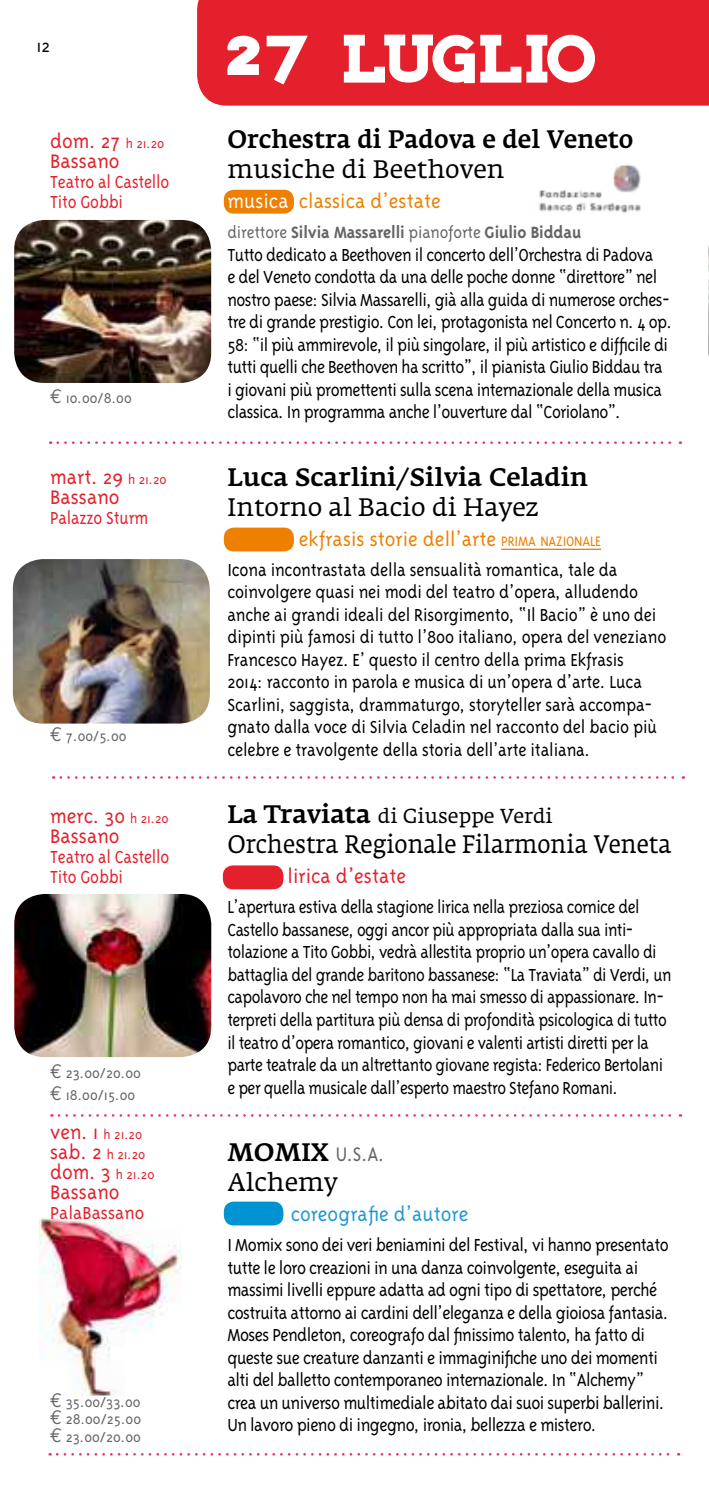
<style>
.page{position:relative;width:709px;height:1489px;background:#fff}
.page>*{position:absolute;margin:0;border:0;box-sizing:border-box;transform-origin:0 0}
.t1{font:25px "Fedra Serif A";color:#000}
.t2{font:25px "Fedra Serif A";color:#000;scale:.9 1}
.t3{font:500 25px "Fedra Serif A";color:#000;scale:.95 1}
.t4{font:500 25px "Fedra Serif A";color:#000}
.t5{font:300 22.5px/20px "Triplex";color:#e4202c}
.t6{font:300 22.5px "Triplex";color:#ee7f00}
.t7{font:300 22.5px "Triplex";color:#1f97d0}
.t8{font:300 22.5px "Triplex";color:#646567;scale:.92 1}
.t9{font:300 20px/22.5px "Triplex";letter-spacing:-.03em;color:#000;scale:.92 1}
.t10{font:300 20px/22.5px "Triplex";letter-spacing:-.03em;color:#000;scale:.95 1}
.t11{font:300 20px/22.5px "Triplex";letter-spacing:-.01em;color:#000;scale:.95 1}
.t12{font:300 20px/22.5px "Triplex";letter-spacing:-.03em;color:#000;scale:.94 1}
.t13{font:300 20px/20px "Triplex";letter-spacing:-.01em;color:#e4202c;scale:.93 1}
.t14{font:20px "Fedra Serif A";color:#000}
.t15{font:300 20px "Triplex";letter-spacing:-.01em;color:#e4202c}
.t16{font:300 20px "Triplex";letter-spacing:-.03em;color:#000}
.t17{font:700 18.75px "Triplex";letter-spacing:-.01em;color:#646567}
.t18{font:300 16.25px/17.5px "Triplex";color:#646567}
.t19{font:300 15px/20px "Triplex";color:#e4202c}
.s1{font-size:15px}
.s2{font-family:"Euro Mono";font-weight:400;font-size:20px}
.s3{font-size:22.5px}
.s4{color:#fff}
.s5{font-weight:300}
.s6{color:#000}
.s7{font-size:15.75px}
.s8{font-weight:500;font-size:25px}
.s9{font-family:"Fedra Serif A";font-weight:500;font-size:25px;color:#000}
</style>
<div class="page">
<img style="left:708px;top:245px;width:1px;height:111px">
<img style="left:14px;top:220px;width:197px;height:163px">
<img style="left:13px;top:559px;width:197px;height:164px">
<img style="left:14px;top:894px;width:197px;height:162px">
<div style="left:197px;top:0;width:512px;height:106px;background:#e4202c"></div>
<svg style="left:342px;top:33px;width:254px;height:51px"></svg>
<hr style="left:501px;top:548px;width:100px;height:2px;background:#ee7f00">
<img style="left:39px;top:1217px;width:142px;height:178px">
<div style="left:224px;top:190px;width:70px;height:23px;background:#ee7f00;border-radius:10px"></div>
<svg style="left:58px;top:441px;width:623px;height:3px"></svg>
<svg style="left:61px;top:776px;width:623px;height:2px"></svg>
<svg style="left:59px;top:1114px;width:622px;height:2px"></svg>
<div style="left:224px;top:527px;width:70px;height:24px;background:#ee7f00;border-radius:10px"></div>
<div style="left:223px;top:865px;width:60px;height:24px;background:#e4202c;border-radius:10px"></div>
<div style="left:224px;top:1201px;width:59px;height:24px;background:#0093d1;border-radius:10px"></div>
<svg style="left:57px;top:1453px;width:622px;height:2px"></svg>
<svg style="left:226px;top:34px;width:84px;height:52px"></svg>
<img style="left:539px;top:165px;width:102px;height:48px">
<p class="t16" style="left:36px;top:35px;width:15px">12</p>
<p class="t5" style="left:50px;top:131px;width:116px">dom. 27 <span class="s1">h 21.20<br></span>Bassano</p>
<p class="t13" style="left:50px;top:172px;width:130px">Teatro al Castello<br>Tito Gobbi</p>
<p class="t18" style="left:50px;top:389px;width:83px"><span class="s2">E</span> 10.00/8.00</p>
<p class="t5" style="left:50px;top:467px;width:118px">mart. 29 <span class="s1">h 21.20<br></span>Bassano</p>
<p class="t13" style="left:50px;top:508px;width:107px">Palazzo Sturm</p>
<p class="t18" style="left:50px;top:727px;width:78px"><span class="s2">E</span> 7.00/5.00</p>
<p class="t5" style="left:50px;top:805px;width:120px">merc. 30 <span class="s1">h 21.20<br></span>Bassano</p>
<p class="t13" style="left:50px;top:846px;width:130px">Teatro al Castello<br>Tito Gobbi</p>
<p class="t18" style="left:50px;top:1061px;width:92px;line-height:22.5px"><span class="s2">E</span> 23.00/20.00<br><span class="s2">E</span> 18.00/15.00</p>
<p class="t19" style="left:50px;top:1123px;width:106px"><span class="s3">ven. 1</span> h 21.20 <span class="s3">sab. 2</span> h 21.20 <span class="s3">dom. 3</span> h 21.20</p>
<p class="t5" style="left:50px;top:1181px;width:71px">Bassano</p>
<p class="t15" style="left:50px;top:1201px;width:96px">PalaBassano</p>
<p class="t18" style="left:50px;top:1392px;width:92px;text-align:justify"><span class="s2">E</span> 35.00/33.00<br><span class="s2">E</span> 28.00/25.00<br><span class="s2">E</span> 23.00/20.00</p>
<p class="t3" style="left:227px;top:125px;width:429px">Orchestra di Padova e del Veneto</p>
<p class="t1" style="left:227px;top:155px;width:279px">musiche di Beethoven</p>
<p class="t6" style="left:227px;top:188px;width:215px"><span class="s4">musica</span> classica d’estate</p>
<p class="t17" style="left:227px;top:222px;width:356px"><span class="s5">direttore</span> Silvia Massarelli <span class="s5">pianoforte</span> Giulio Biddau</p>
<p class="t12" style="left:227px;top:243px;width:474px">Tutto dedicato a Beethoven il concerto dell’Orchestra di Padova<br>e del Veneto condotta da una delle poche donne “direttore” nel nostro paese: Silvia Massarelli, già alla guida di numerose orches&shy;tre di grande prestigio. Con lei, protagonista nel Concerto n. 4 op.<br>58: “il più ammirevole, il più singolare, il più artistico e difficile di tutti quelli che Beethoven ha scritto”, il pianista Giulio Biddau tra i giovani più promettenti sulla scena internazionale della musica classica. In programma anche l’ouverture dal “Coriolano”.</p>
<p class="t4" style="left:227px;top:462px;width:362px">Luca Scarlini/Silvia Celadin</p>
<p class="t1" style="left:227px;top:492px;width:312px">Intorno al Bacio di Hayez</p>
<p class="t6" style="left:227px;top:526px;width:375px"><span class="s6">musica</span> ekfrasis storie dell’arte <span class="s7">PRIMA NAZIONALE</span></p>
<p class="t11" style="left:227px;top:558px;width:463px">Icona incontrastata della sensualità romantica, tale da coinvolgere quasi nei modi del teatro d’opera, alludendo anche ai grandi ideali del Risorgimento, “Il Bacio” è uno dei dipinti più famosi di tutto l’800 italiano, opera del veneziano Francesco Hayez. E’ questo il centro della prima Ekfrasis<br>2014: racconto in parola e musica di un’opera d’arte. Luca Scarlini, saggista, drammaturgo, storyteller sarà accompa&shy;gnato dalla voce di Silvia Celadin nel racconto del bacio più celebre e travolgente della storia dell’arte italiana.</p>
<p class="t14" style="left:227px;top:804px;width:327px"><span class="s8">La Traviata</span> di Giuseppe Verdi</p>
<p class="t2" style="left:227px;top:830px;width:495px">Orchestra Regionale Filarmonia Veneta</p>
<p class="t5" style="left:227px;top:866px;width:180px"><span class="s6">opera</span> lirica d’estate</p>
<p class="t9" style="left:227px;top:895px;width:484px">L’apertura estiva della stagione lirica nella preziosa cornice del Castello bassanese, oggi ancor più appropriata dalla sua inti&shy;tolazione a Tito Gobbi, vedrà allestita proprio un’opera cavallo di battaglia del grande baritono bassanese: “La Traviata” di Verdi, un capolavoro che nel tempo non ha mai smesso di appassionare. In&shy;terpreti della partitura più densa di profondità psicologica di tutto il teatro d’opera romantico, giovani e valenti artisti diretti per la parte teatrale da un altrettanto giovane regista: Federico Bertolani e per quella musicale dall’esperto maestro Stefano Romani.</p>
<p class="t8" style="left:227px;top:1141px;width:172px"><span class="s9">MOMIX</span> U.S.A.</p>
<p class="t1" style="left:227px;top:1167px;width:112px">Alchemy</p>
<p class="t7" style="left:227px;top:1201px;width:242px"><span class="s6">danza</span> coreografie d’autore</p>
<p class="t10" style="left:227px;top:1233px;width:466px">I Momix sono dei veri beniamini del Festival, vi hanno presentato tutte le loro creazioni in una danza coinvolgente, eseguita ai massimi livelli eppure adatta ad ogni tipo di spettatore, perché costruita attorno ai cardini dell’eleganza e della gioiosa fantasia.<br>Moses Pendleton, coreografo dal finissimo talento, ha fatto di queste sue creature danzanti e immaginifiche uno dei momenti alti del balletto contemporaneo internazionale. In “Alchemy” crea un universo multimediale abitato dai suoi superbi ballerini.<br>Un lavoro pieno di ingegno, ironia, bellezza e mistero.</p>
</div>
